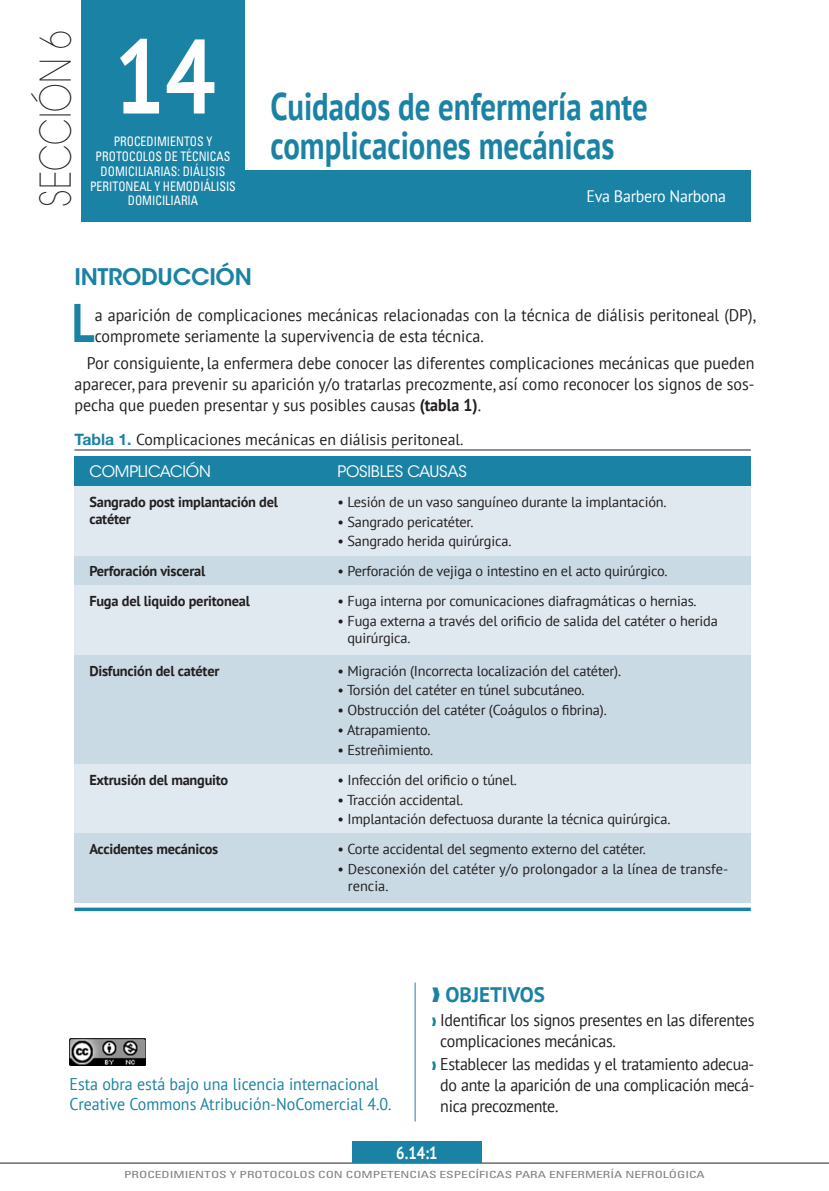
<style>
.page{position:relative;width:829px;height:1191px;background:#fff}
.page>*{position:absolute;margin:0;border:0;box-sizing:border-box;transform-origin:0 0}
.t1{font:700 105px "PT Sans";color:#fff;scale:.85 1}
.t2{font:700 54.07px "PT Sans";color:#1a82a4;scale:.82 1}
.t3{font:200 42px "ITC Avant Garde Std";color:#231f20;scale:.8 1}
.TITULAR{font:700 38.5px/38.5px "PT Sans";color:#1a82a4;scale:.8 1}
.INTRODUCCIÓN{font:600 22.75px "ITC Avant Garde Std";letter-spacing:-.015em;color:#1a82a4}
.LADILLO{font:700 21px "PT Sans";color:#1a82a4}
.t4{font:700 17.5px "PT Sans";color:#fff;scale:.85 1}
.CPO_DE_TEXTO_GENERAL{font:16.97px/21.3px "PT Sans";color:#231f20;text-align:justify;scale:.94 1}
.t5{font:16.97px/20.3px "PT Sans";color:#1a82a4;scale:.94 1}
.CPO_DE_TEXTO_GENERAL-2{font:16.97px/21px "PT Sans";letter-spacing:-.02em;color:#231f20;scale:.94 1}
.AUTORES{font:16.62px "PT Sans";letter-spacing:-.015em;color:#fff;scale:.96 1}
.t6{font:15.75px "PT Sans";color:#231f20}
.INTRODUCCIÓN-2{font:15.75px "ITC Avant Garde Std";letter-spacing:-.015em;color:#fff}
.INTRODUCCIÓN-3{font:14.35px/17.2px "PT Sans";letter-spacing:-.015em;color:#231f20}
.INTRODUCCIÓN-4{font:700 14.35px/17.2px "PT Sans";letter-spacing:-.015em;color:#231f20}
.BAJO_NUMERO{font:condensed 13.12px/14.9px "Univers LT Std";color:#fff;text-align:center;scale:.9 1}
.t7{font:condensed 9.8px "Univers LT Std";color:#808285;scale:1.37 1}
.s1{font-weight:700}
.s2{font-family:"Helvetica Neue LT Std";font-weight:700;color:#1a82a4}
.s3{color:#1a82a4}
</style>
<div class="page">
<hr style="left:0;top:1162px;width:828px;height:1px;background:#231f20">
<div style="left:74px;top:456px;width:248px;height:30px;background:#1a82a4"></div>
<div style="left:74px;top:486px;width:248px;height:70px;background:#e0e9f0"></div>
<div style="left:74px;top:556px;width:248px;height:29px;background:#cadae5"></div>
<div style="left:74px;top:585px;width:248px;height:70px;background:#e0e9f0"></div>
<div style="left:74px;top:655px;width:248px;height:109px;background:#cadae5"></div>
<div style="left:74px;top:764px;width:248px;height:69px;background:#e0e9f0"></div>
<div style="left:74px;top:833px;width:248px;height:70px;background:#cadae5"></div>
<div style="left:322px;top:456px;width:428px;height:30px;background:#1a82a4"></div>
<div style="left:322px;top:486px;width:428px;height:70px;background:#e0e9f0"></div>
<div style="left:322px;top:556px;width:428px;height:29px;background:#cadae5"></div>
<div style="left:322px;top:585px;width:428px;height:70px;background:#e0e9f0"></div>
<div style="left:322px;top:655px;width:428px;height:109px;background:#cadae5"></div>
<div style="left:322px;top:764px;width:428px;height:69px;background:#e0e9f0"></div>
<div style="left:322px;top:833px;width:428px;height:70px;background:#cadae5"></div>
<svg style="left:74px;top:907px;width:676px;height:4px;background:#3c94b1"></svg>
<hr style="left:74px;top:450px;width:676px;height:1px;background:#231f20">
<hr style="left:415px;top:982px;width:1px;height:139px;background:#1a82a4">
<div style="left:241px;top:171px;width:509px;height:51px;background:#1a82a4"></div>
<div style="left:81px;top:0;width:163px;height:222px;background:#1a82a4"></div>
<div style="left:352px;top:1141px;width:129px;height:22px;background:#1a82a4"></div>
<img style="left:69px;top:1038px;width:77px;height:27px">
<p class="t3" style="left:31px;top:207px;width:222px;rotate:-90deg">SECCIÓN 6</p>
<p class="t1" style="left:114px;top:7px;width:121px">14</p>
<p class="BAJO_NUMERO" style="left:90px;top:134px;width:163px">PROCEDIMIENTOS Y<br>PROTOCOLOS DE TÉCNICAS<br>DOMICILIARIAS: DIÁLISIS<br>PERITONEAL Y HEMODIÁLISIS<br>DOMICILIARIA</p>
<p class="TITULAR" style="left:270px;top:87px;width:473px">Cuidados de enfermería ante complicaciones mecánicas</p>
<p class="AUTORES" style="left:586px;top:186px;width:147px">Eva Barbero Narbona</p>
<p class="INTRODUCCIÓN" style="left:74px;top:262px;width:179px">INTRODUCCIÓN</p>
<p class="t2" style="left:72px;top:287px;width:29px">L</p>
<p class="CPO_DE_TEXTO_GENERAL" style="left:95px;top:304px;width:704px">a aparición de complicaciones mecánicas relacionadas con la técnica de diálisis peritoneal (DP), compromete seriamente la supervivencia de esta técnica.</p>
<p class="CPO_DE_TEXTO_GENERAL" style="left:74px;top:352px;width:724px;text-indent:12px">Por consiguiente, la enfermera debe conocer las diferentes complicaciones mecánicas que pueden aparecer, para prevenir su aparición y/o tratarlas precozmente, así como reconocer los signos de sos&shy;pecha que pueden presentar y sus posibles causas <span class="s1">(tabla 1)</span>.</p>
<p class="t6" style="left:74px;top:429px;width:390px"><span class="s2">Tabla 1.</span> Complicaciones mecánicas en diálisis peritoneal.</p>
<p class="INTRODUCCIÓN-2" style="left:89px;top:462px;width:123px">COMPLICACIÓN</p>
<p class="INTRODUCCIÓN-4" style="left:89px;top:493px;width:190px">Sangrado post implantación del catéter</p>
<p class="INTRODUCCIÓN-4" style="left:89px;top:562px;width:117px">Perforación visceral</p>
<p class="INTRODUCCIÓN-4" style="left:89px;top:592px;width:162px">Fuga del liquido peritoneal</p>
<p class="INTRODUCCIÓN-4" style="left:89px;top:662px;width:132px">Disfunción del catéter</p>
<p class="INTRODUCCIÓN-4" style="left:89px;top:771px;width:140px">Extrusión del manguito</p>
<p class="INTRODUCCIÓN-4" style="left:89px;top:840px;width:130px">Accidentes mecánicos</p>
<p class="INTRODUCCIÓN-2" style="left:337px;top:462px;width:131px">POSIBLES CAUSAS</p>
<p class="INTRODUCCIÓN-3" style="left:337px;top:493px;width:330px">• Lesión de un vaso sanguíneo durante la implantación.</p>
<p class="INTRODUCCIÓN-3" style="left:337px;top:513px;width:137px">• Sangrado pericatéter.</p>
<p class="INTRODUCCIÓN-3" style="left:337px;top:532px;width:175px">• Sangrado herida quirúrgica.</p>
<p class="INTRODUCCIÓN-3" style="left:337px;top:562px;width:331px">• Perforación de vejiga o intestino en el acto quirúrgico.</p>
<p class="INTRODUCCIÓN-3" style="left:337px;top:592px;width:360px">• Fuga interna por comunicaciones diafragmáticas o hernias.</p>
<p class="INTRODUCCIÓN-3" style="left:347px;top:612px;width:372px;text-indent:-10px">• Fuga externa a través del orificio de salida del catéter o herida quirúrgica.</p>
<p class="INTRODUCCIÓN-3" style="left:337px;top:662px;width:285px">• Migración (Incorrecta localización del catéter).</p>
<p class="INTRODUCCIÓN-3" style="left:337px;top:681px;width:248px">• Torsión del catéter en túnel subcutáneo.</p>
<p class="INTRODUCCIÓN-3" style="left:337px;top:701px;width:271px">• Obstrucción del catéter (Coágulos o fibrina).</p>
<p class="INTRODUCCIÓN-3" style="left:337px;top:721px;width:94px">• Atrapamiento.</p>
<p class="INTRODUCCIÓN-3" style="left:337px;top:740px;width:97px">• Estreñimiento.</p>
<p class="INTRODUCCIÓN-3" style="left:337px;top:771px;width:181px">• Infección del orificio o túnel.</p>
<p class="INTRODUCCIÓN-3" style="left:337px;top:790px;width:127px">• Tracción accidental.</p>
<p class="INTRODUCCIÓN-3" style="left:337px;top:810px;width:334px">• Implantación defectuosa durante la técnica quirúrgica.</p>
<p class="INTRODUCCIÓN-3" style="left:337px;top:840px;width:310px">• Corte accidental del segmento externo del catéter.</p>
<p class="INTRODUCCIÓN-3" style="left:348px;top:860px;width:382px;text-indent:-10px">• Desconexión del catéter y/o prolongador a la línea de transfe&shy;rencia.</p>
<p class="t5" style="left:69px;top:1073px;width:344px">Esta obra está bajo una licencia internacional<br>Creative Commons Atribución-NoComercial 4.0.</p>
<p class="LADILLO" style="left:432px;top:980px;width:115px">❱ OBJETIVOS</p>
<p class="CPO_DE_TEXTO_GENERAL-2" style="left:440px;top:1008px;width:336px;text-indent:-8px"><span class="s3">❱</span> Identificar los signos presentes en las diferentes complicaciones mecánicas.</p>
<p class="CPO_DE_TEXTO_GENERAL" style="left:440px;top:1053px;width:336px;text-indent:-8px"><span class="s3">❱</span> Establecer las medidas y el tratamiento adecua&shy;do ante la aparición de una complicación mecá&shy;nica precozmente.</p>
<p class="t4" style="left:396px;top:1141px;width:50px">6.14:1</p>
<p class="t7" style="left:124px;top:1168px;width:425px">PROCEDIMIENTOS Y PROTOCOLOS CON COMPETENCIAS ESPECÍFICAS PARA ENFERMERÍA NEFROLÓGICA</p>
</div>
